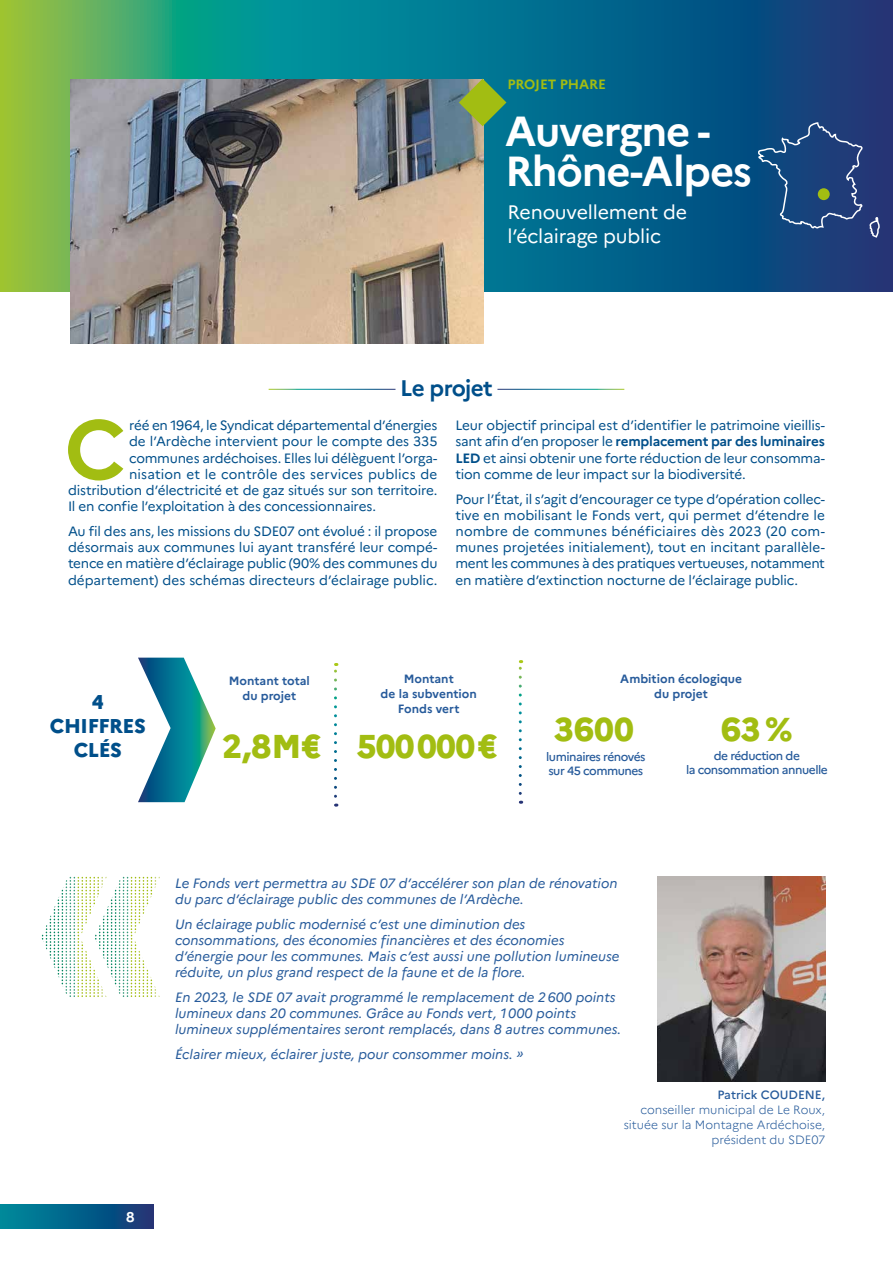
<style>
.page{position:relative;width:893px;height:1263px;background:#fff}
.page>*{position:absolute;margin:0;border:0;box-sizing:border-box;transform-origin:0 0}
.t1{font:700 82.95px "Marianne";color:#a2bd12}
.t2{font:700 42px/39px "Marianne";letter-spacing:-.03em;color:#fff}
.t3{font:800 33px "Marianne";letter-spacing:-.005em;color:#a2bd12}
.t4{font:700 22.5px "Marianne";letter-spacing:-.03em;color:#004f8a}
.t5{font:800 19.95px/24px "Marianne";letter-spacing:-.02em;color:#004f8a;text-align:center}
.t6{font:19.5px/24px "Marianne";letter-spacing:-.01em;color:#fff}
.t7{font:700 14.1px "Marianne";color:#fff}
.t8{font:13.5px/16.2px "Marianne";letter-spacing:-.015em;color:#004f8a;text-align:justify}
.t9{font:italic 13.5px/16.2px "Marianne";color:#275b9b}
.t10{font:13.5px "Marianne";letter-spacing:.01em;color:#004f8a}
.t11{font:700 13.5px "Marianne";letter-spacing:-.01em;color:#a2bd12}
.t12{font:700 12px/15px "Marianne";color:#275b9b;text-align:center}
.t13{font:300 12px/15px "Marianne";color:#275b9b;text-align:right}
.t14{font:500 12px/14.4px "Marianne";letter-spacing:-.04em;color:#275b9b}
.t15{font:500 12px "Marianne";color:#275b9b}
.s1{font-weight:700}
</style>
<div class="page">
<svg style="left:0;top:0;width:893px;height:292px;background:#1a727e"></svg>
<img style="left:71px;top:79px;width:412px;height:265px">
<svg style="left:138px;top:658px;width:78px;height:144px"></svg>
<svg style="left:519px;top:660px;width:3px;height:133px"></svg>
<svg style="left:334px;top:663px;width:3px;height:133px"></svg>
<img style="left:657px;top:876px;width:168px;height:205px">
<svg style="left:42px;top:877px;width:118px;height:120px"></svg>
<svg style="left:756px;top:121px;width:125px;height:119px;background:#234981"></svg>
<div style="left:818px;top:188px;width:12px;height:12px;background:#a2bd12;border-radius:50%"></div>
<svg style="left:459px;top:79px;width:47px;height:47px;background:#709e4f"></svg>
<svg style="left:0;top:1204px;width:153px;height:25px;background:#066089"></svg>
<p class="t11" style="left:507px;top:74px;width:100px">PROJET PHARE</p>
<h2 class="t2" style="left:505px;top:109px;width:248px">Auvergne -<br>Rhône-Alpes</h2>
<h3 class="t6" style="left:507px;top:198px;width:181px">Renouvellement de l’éclairage public</h3>
<h3 class="t4" style="left:400px;top:371px;width:94px">Le projet</h3>
<h1 class="t1" style="left:64px;top:385px;width:63px">C</h1>
<p class="t8" style="left:129px;top:416px;width:310px">réé en 1964, le Syndicat départemental d’énergies</p>
<p class="t8" style="left:129px;top:432px;width:310px">de l’Ardèche intervient pour le compte des 335</p>
<p class="t8" style="left:129px;top:449px;width:310px">communes ardéchoises. Elles lui délèguent l’orga-</p>
<p class="t10" style="left:129px;top:464px;width:310px">nisation et le contrôle des services publics de</p>
<p class="t8" style="left:68px;top:481px;width:371px">distribution d’électricité et de gaz situés sur son territoire.</p>
<p class="t8" style="left:68px;top:497px;width:310px">Il en confie l’exploitation à des concessionnaires.</p>
<p class="t8" style="left:68px;top:522px;width:371px">Au fil des ans, les missions du SDE07 ont évolué : il propose désormais aux communes lui ayant transféré leur compé&shy;tence en matière d’éclairage public (90% des communes du département) des schémas directeurs d’éclairage public.</p>
<p class="t8" style="left:455px;top:416px;width:371px">Leur objectif principal est d’identifier le patrimoine vieillis&shy;sant afin d’en proposer le <span class="s1">remplacement par des luminaires LED</span> et ainsi obtenir une forte réduction de leur consomma&shy;tion comme de leur impact sur la biodiversité.</p>
<p class="t8" style="left:455px;top:490px;width:371px">Pour l’État, il s’agit d’encourager ce type d’opération collec&shy;tive en mobilisant le Fonds vert, qui permet d’étendre le nombre de communes bénéficiaires dès 2023 (20 com&shy;munes projetées initialement), tout en incitant parallèle&shy;ment les communes à des pratiques vertueuses, notamment en matière d’extinction nocturne de l’éclairage public.</p>
<h3 class="t5" style="left:50px;top:689px;width:97px">4<br>CHIFFRES<br>CLÉS</h3>
<p class="t12" style="left:229px;top:672px;width:83px">Montant total du projet</p>
<h3 class="t3" style="left:223px;top:720px;width:100px">2,8M€</h3>
<p class="t12" style="left:381px;top:670px;width:98px">Montant<br>de la subvention<br>Fonds vert</p>
<h3 class="t3" style="left:357px;top:720px;width:142px">500 000 €</h3>
<p class="t12" style="left:620px;top:670px;width:124px">Ambition écologique du projet</p>
<h3 class="t3" style="left:554px;top:703px;width:81px">3600</h3>
<p class="t14" style="left:546px;top:748px;width:101px">luminaires rénovés sur 45 communes</p>
<h3 class="t3" style="left:721px;top:704px;width:73px">63 %</h3>
<p class="t14" style="left:686px;top:747px;width:143px;text-align:center">de réduction de<br>la consommation annuelle</p>
<p class="t7" style="left:126px;top:1205px;width:10px">8</p>
<p class="t9" style="left:175px;top:874px;width:444px">Le Fonds vert permettra au SDE 07 d’accélérer son plan de rénovation du parc d’éclairage public des communes de l’Ardèche.</p>
<p class="t9" style="left:175px;top:914px;width:446px">Un éclairage public modernisé c’est une diminution des consommations, des économies financières et des économies d’énergie pour les communes. Mais c’est aussi une pollution lumineuse réduite, un plus grand respect de la faune et de la flore.</p>
<p class="t9" style="left:175px;top:988px;width:447px">En 2023, le SDE 07 avait programmé le remplacement de 2 600 points lumineux dans 20 communes. Grâce au Fonds vert, 1 000 points lumineux supplémentaires seront remplacés, dans 8 autres communes.</p>
<p class="t9" style="left:175px;top:1045px;width:350px">Éclairer mieux, éclairer juste, pour consommer moins. »</p>
<p class="t15" style="left:717px;top:1085px;width:109px">Patrick COUDENE,</p>
<p class="t13" style="left:624px;top:1101px;width:203px">conseiller municipal de Le Roux, située sur la Montagne Ardéchoise, président du SDE07</p>
</div>
